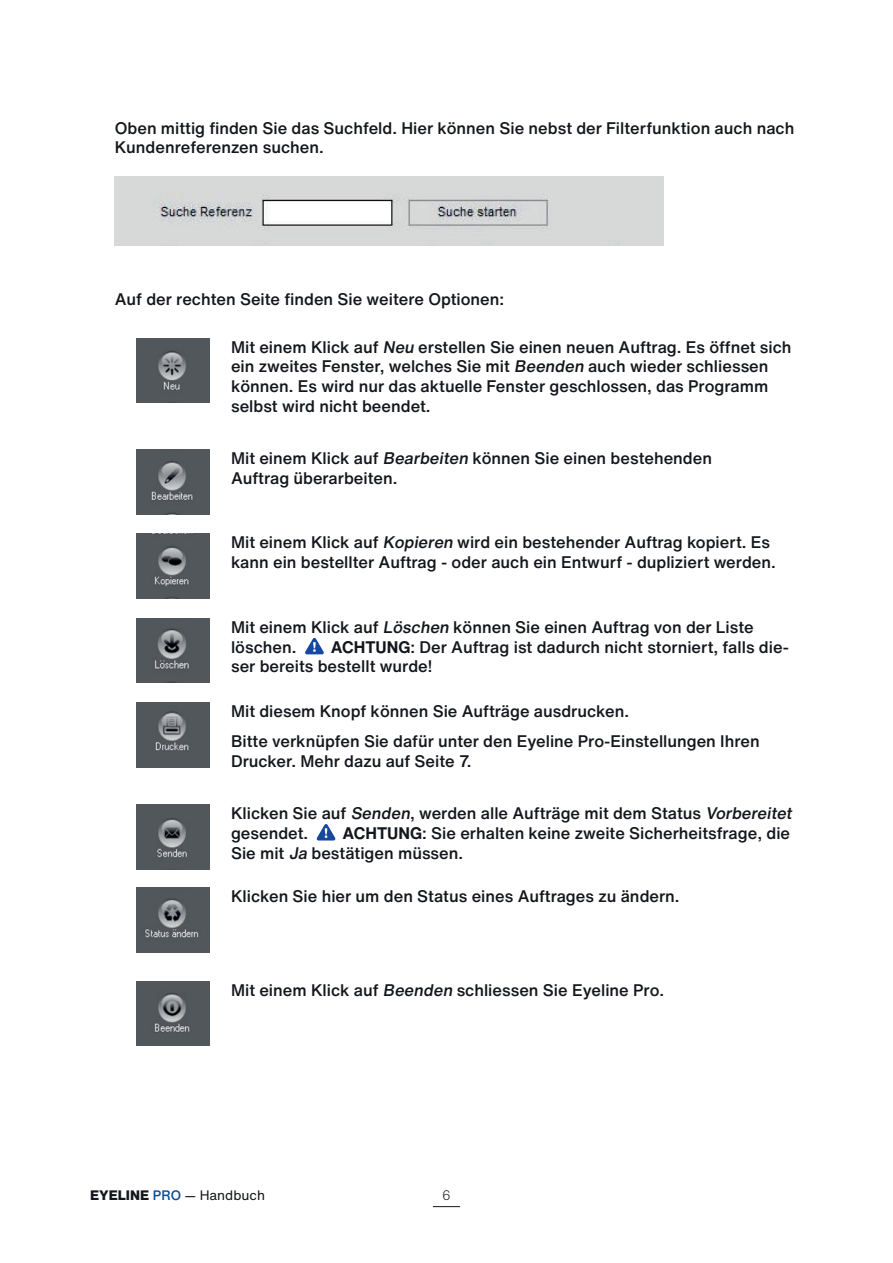
<style>
.page{position:relative;width:893px;height:1263px;background:#fff}
.page>*{position:absolute;margin:0;border:0;box-sizing:border-box;transform-origin:0 0}
.t1{font:500 16.5px/19.8px "Helvetica Now Text";color:#13161b}
.t2{font:13.5px "Helvetica Now Text";color:#13161b}
.t3{font:300 13.5px "Helvetica Now Text";color:#13161b}
.s1{font-style:italic}
.s2{font-weight:700}
.s3{font-weight:800}
.s4{font-weight:500;color:#0c4d96}
</style>
<div class="page">
<svg style="left:433px;top:1206px;width:27px;height:1px"></svg>
<img style="left:115px;top:176px;width:548px;height:70px">
<img style="left:136px;top:338px;width:74px;height:65px">
<img style="left:136px;top:450px;width:74px;height:64px">
<img style="left:136px;top:534px;width:74px;height:64px">
<img style="left:136px;top:618px;width:74px;height:65px">
<img style="left:136px;top:703px;width:74px;height:64px">
<img style="left:136px;top:805px;width:74px;height:64px">
<img style="left:136px;top:887px;width:74px;height:65px">
<img style="left:136px;top:981px;width:74px;height:65px">
<svg style="left:305px;top:638px;width:19px;height:16px"></svg>
<svg style="left:316px;top:824px;width:20px;height:16px"></svg>
<p class="t1" style="left:115px;top:118px;width:681px">Oben mittig finden Sie das Suchfeld. Hier können Sie nebst der Filterfunktion auch nach<br>Kundenreferenzen suchen.</p>
<p class="t1" style="left:115px;top:290px;width:391px">Auf der rechten Seite finden Sie weitere Optionen:</p>
<p class="t1" style="left:231px;top:337px;width:562px">Mit einem Klick auf <span class="s1">Neu</span> erstellen Sie einen neuen Auftrag. Es öffnet sich ein zweites Fenster, welches Sie mit <span class="s1">Beenden</span> auch wieder schliessen können. Es wird nur das aktuelle Fenster geschlossen, das Programm selbst wird nicht beendet.</p>
<p class="t1" style="left:231px;top:448px;width:482px">Mit einem Klick auf <span class="s1">Bearbeiten</span> können Sie einen bestehenden<br>Auftrag überarbeiten.</p>
<p class="t1" style="left:231px;top:533px;width:546px">Mit einem Klick auf <span class="s1">Kopieren</span> wird ein bestehender Auftrag kopiert. Es kann ein bestellter Auftrag - oder auch ein Entwurf - dupliziert werden.</p>
<p class="t1" style="left:231px;top:617px;width:524px">Mit einem Klick auf <span class="s1">Löschen</span> können Sie einen Auftrag von der Liste löschen.</p>
<p class="t1" style="left:231px;top:637px;width:559px;text-indent:100px"><span class="s2">ACHTUNG</span>: Der Auftrag ist dadurch nicht storniert, falls die&shy;ser bereits bestellt wurde!</p>
<p class="t1" style="left:231px;top:696px;width:530px;line-height:30px">Mit diesem Knopf können Sie Aufträge ausdrucken.<br>Bitte verknüpfen Sie dafür unter den Eyeline Pro-Einstellungen Ihren</p>
<p class="t1" style="left:231px;top:751px;width:242px">Drucker. Mehr dazu auf Seite 7.</p>
<p class="t1" style="left:231px;top:803px;width:565px">Klicken Sie auf <span class="s1">Senden</span>, werden alle Aufträge mit dem Status <span class="s1">Vorbereitet </span>gesendet.</p>
<p class="t1" style="left:231px;top:823px;width:561px;text-indent:111px"><span class="s2">ACHTUNG</span>: Sie erhalten keine zweite Sicherheitsfrage, die<br>Sie mit <span class="s1">Ja</span> bestätigen müssen.</p>
<p class="t1" style="left:231px;top:886px;width:450px">Klicken Sie hier um den Status eines Auftrages zu ändern.</p>
<p class="t1" style="left:231px;top:980px;width:435px">Mit einem Klick auf <span class="s1">Beenden</span> schliessen Sie Eyeline Pro.</p>
<p class="t2" style="left:90px;top:1188px;width:177px"><span class="s3">EYELINE</span> <span class="s4">PRO</span> — Handbuch</p>
<p class="t3" style="left:442px;top:1188px;width:10px">6</p>
</div>
